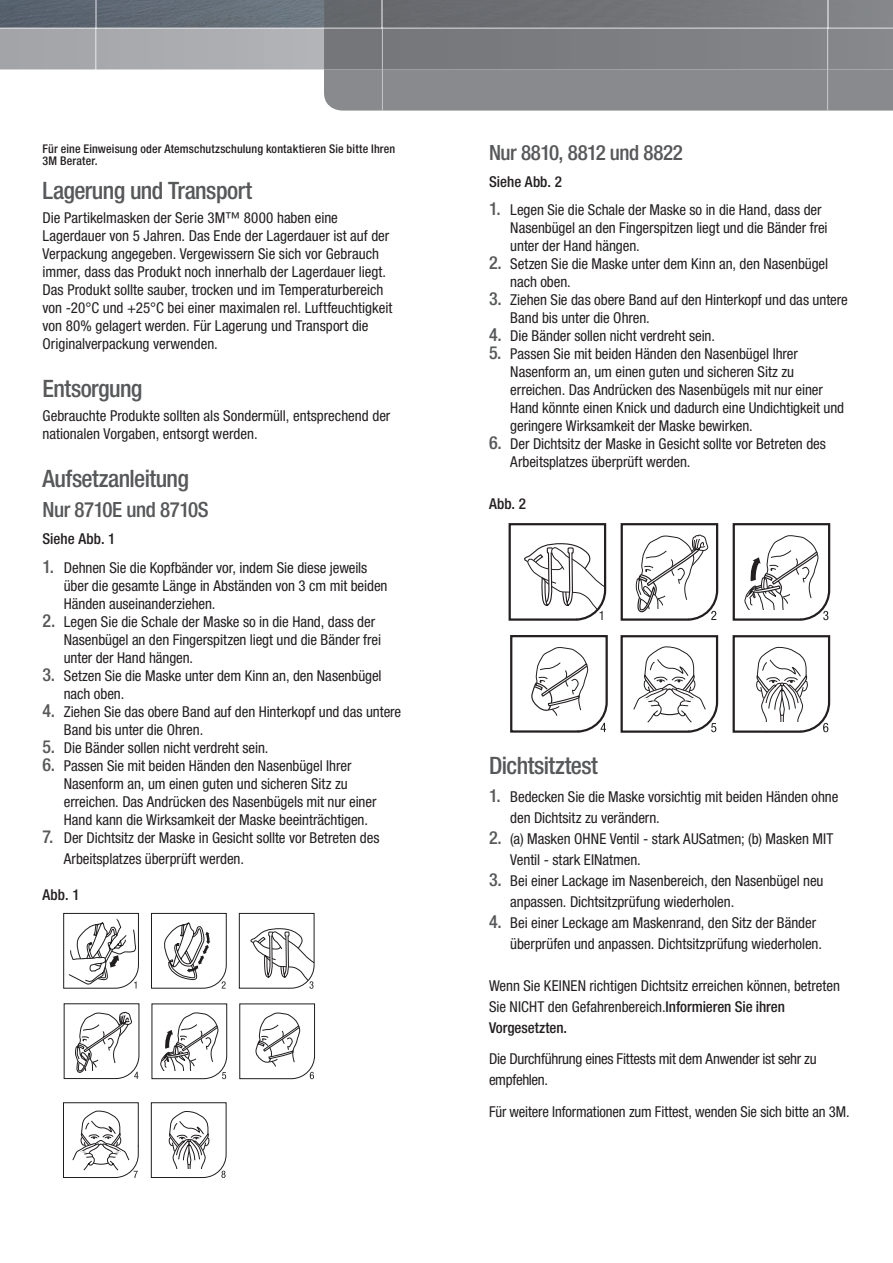
<style>
.page{position:relative;width:893px;height:1263px;background:#fff}
.page>*{position:absolute;margin:0;border:0;box-sizing:border-box;transform-origin:0 0}
.t1{font:500 condensed 24px "Helvetica Neue LTW1 G";letter-spacing:-.025em;color:#57585a}
.t2{font:500 condensed 21px "Helvetica Neue LTW1 G";letter-spacing:-.02em;color:#57585a}
.t3{font:condensed 15px/18px "Helvetica Neue LTW1 G";letter-spacing:-.005em;color:#231f20}
.t4{font:500 condensed 15px "Helvetica Neue LTW1 G";color:#231f20}
.t5{font:500 condensed 12px/12px "Helvetica Neue LTW1 G";letter-spacing:.01em;color:#231f20}
.s1{font-weight:500;font-size:18px;color:#57585a}
.s2{font-weight:500}
</style>
<div class="page">
<div style="left:324px;top:73px;width:569px;height:38px;background:#888a8d"></div>
<hr style="left:382px;top:69px;width:1px;height:42px;background:#c1c2c4">
<hr style="left:827px;top:69px;width:1px;height:42px;background:#c1c2c4">
<svg style="left:0;top:0;width:893px;height:73px"></svg>
<svg style="left:509px;top:523px;width:321px;height:210px"></svg>
<svg style="left:601px;top:723px;width:5px;height:9px"></svg>
<svg style="left:635px;top:535px;width:81px;height:85px"></svg>
<svg style="left:711px;top:723px;width:5px;height:9px"></svg>
<svg style="left:823px;top:723px;width:5px;height:9px"></svg>
<svg style="left:744px;top:535px;width:84px;height:87px"></svg>
<svg style="left:524px;top:543px;width:81px;height:77px"></svg>
<svg style="left:63px;top:912px;width:252px;height:266px"></svg>
<p class="t5" style="left:43px;top:144px;width:354px">Für eine Einweisung oder Atemschutzschulung kontaktieren Sie bitte Ihren<br>3M Berater.</p>
<h1 class="t1" style="left:43px;top:182px;width:211px">Lagerung und Transport</h1>
<p class="t3" style="left:43px;top:210px;width:351px">Die Partikelmasken der Serie 3M™ 8000 haben eine Lagerdauer von 5 Jahren. Das Ende der Lagerdauer ist auf der Verpackung angegeben. Vergewissern Sie sich vor Gebrauch immer, dass das Produkt noch innerhalb der Lagerdauer liegt.<br>Das Produkt sollte sauber, trocken und im Temperaturbereich von -20°C und +25°C bei einer maximalen rel. Luftfeuchtigkeit von 80% gelagert werden. Für Lagerung und Transport die Originalverpackung verwenden.</p>
<h1 class="t1" style="left:43px;top:380px;width:101px">Entsorgung</h1>
<p class="t3" style="left:43px;top:408px;width:349px">Gebrauchte Produkte sollten als Sondermüll, entsprechend der nationalen Vorgaben, entsorgt werden.</p>
<h1 class="t1" style="left:43px;top:470px;width:148px">Aufsetzanleitung</h1>
<h2 class="t2" style="left:43px;top:502px;width:168px">Nur 8710E und 8710S</h2>
<p class="t4" style="left:43px;top:534px;width:74px">Siehe Abb. 1</p>
<p class="t3" style="left:64px;top:560px;width:325px;text-indent:-21px"><span class="s1">1.</span> Dehnen Sie die Kopfbänder vor, indem Sie diese jeweils über die gesamte Länge in Abständen von 3 cm mit beiden<br>Händen auseinanderziehen.</p>
<p class="t3" style="left:64px;top:614px;width:319px;text-indent:-21px"><span class="s1">2.</span> Legen Sie die Schale der Maske so in die Hand, dass der<br>Nasenbügel an den Fingerspitzen liegt und die Bänder frei unter der Hand hängen.</p>
<p class="t3" style="left:64px;top:668px;width:319px;text-indent:-21px"><span class="s1">3.</span> Setzen Sie die Maske unter dem Kinn an, den Nasenbügel nach oben.</p>
<p class="t3" style="left:64px;top:704px;width:339px;text-indent:-21px"><span class="s1">4.</span> Ziehen Sie das obere Band auf den Hinterkopf und das untere<br>Band bis unter die Ohren.</p>
<p class="t3" style="left:43px;top:740px;width:227px"><span class="s1">5.</span> Die Bänder sollen nicht verdreht sein.</p>
<p class="t3" style="left:64px;top:758px;width:314px;text-indent:-21px"><span class="s1">6.</span> Passen Sie mit beiden Händen den Nasenbügel Ihrer Nasenform an, um einen guten und sicheren Sitz zu erreichen. Das Andrücken des Nasenbügels mit nur einer Hand kann die Wirksamkeit der Maske beeinträchtigen.</p>
<p class="t3" style="left:64px;top:828px;width:317px;line-height:21px;text-indent:-21px"><span class="s1">7.</span> Der Dichtsitz der Maske in Gesicht sollte vor Betreten des<br>Arbeitsplatzes überprüft werden.</p>
<p class="t4" style="left:43px;top:889px;width:39px">Abb. 1</p>
<h2 class="t2" style="left:489px;top:145px;width:196px">Nur 8810, 8812 und 8822</h2>
<p class="t4" style="left:489px;top:176px;width:74px">Siehe Abb. 2</p>
<p class="t3" style="left:510px;top:202px;width:319px;text-indent:-21px"><span class="s1">1.</span> Legen Sie die Schale der Maske so in die Hand, dass der<br>Nasenbügel an den Fingerspitzen liegt und die Bänder frei unter der Hand hängen.</p>
<p class="t3" style="left:510px;top:256px;width:319px;text-indent:-21px"><span class="s1">2.</span> Setzen Sie die Maske unter dem Kinn an, den Nasenbügel nach oben.</p>
<p class="t3" style="left:510px;top:292px;width:339px;text-indent:-21px"><span class="s1">3.</span> Ziehen Sie das obere Band auf den Hinterkopf und das untere<br>Band bis unter die Ohren.</p>
<p class="t3" style="left:489px;top:328px;width:228px"><span class="s1">4.</span> Die Bänder sollen nicht verdreht sein.</p>
<p class="t3" style="left:510px;top:346px;width:335px;text-indent:-21px"><span class="s1">5.</span> Passen Sie mit beiden Händen den Nasenbügel Ihrer Nasenform an, um einen guten und sicheren Sitz zu erreichen. Das Andrücken des Nasenbügels mit nur einer Hand könnte einen Knick und dadurch eine Undichtigkeit und geringere Wirksamkeit der Maske bewirken.</p>
<p class="t3" style="left:510px;top:436px;width:317px;text-indent:-21px"><span class="s1">6.</span> Der Dichtsitz der Maske in Gesicht sollte vor Betreten des<br>Arbeitsplatzes überprüft werden.</p>
<p class="t4" style="left:489px;top:498px;width:39px">Abb. 2</p>
<h1 class="t1" style="left:489px;top:757px;width:110px">Dichtsitztest</h1>
<p class="t3" style="left:510px;top:787px;width:330px;line-height:21px;text-indent:-21px"><span class="s1">1.</span> Bedecken Sie die Maske vorsichtig mit beiden Händen ohne den Dichtsitz zu verändern.</p>
<p class="t3" style="left:510px;top:829px;width:325px;line-height:21px;text-indent:-21px"><span class="s1">2.</span> (a) Masken OHNE Ventil - stark AUSatmen; (b) Masken MIT<br>Ventil - stark EINatmen.</p>
<p class="t3" style="left:510px;top:871px;width:315px;line-height:21px;text-indent:-21px"><span class="s1">3.</span> Bei einer Lackage im Nasenbereich, den Nasenbügel neu anpassen. Dichtsitzprüfung wiederholen.</p>
<p class="t3" style="left:510px;top:913px;width:313px;line-height:21px;text-indent:-21px"><span class="s1">4.</span> Bei einer Leckage am Maskenrand, den Sitz der Bänder überprüfen und anpassen. Dichtsitzprüfung wiederholen.</p>
<p class="t3" style="left:489px;top:976px;width:352px;line-height:21px">Wenn Sie KEINEN richtigen Dichtsitz erreichen können, betreten<br>Sie NICHT den Gefahrenbereich. <span class="s2">Informieren Sie ihren<br>Vorgesetzten.</span></p>
<p class="t3" style="left:489px;top:1049px;width:329px;line-height:21px">Die Durchführung eines Fittests mit dem Anwender ist sehr zu empfehlen.</p>
<p class="t3" style="left:489px;top:1103px;width:362px">Für weitere Informationen zum Fittest, wenden Sie sich bitte an 3M.</p>
</div>
